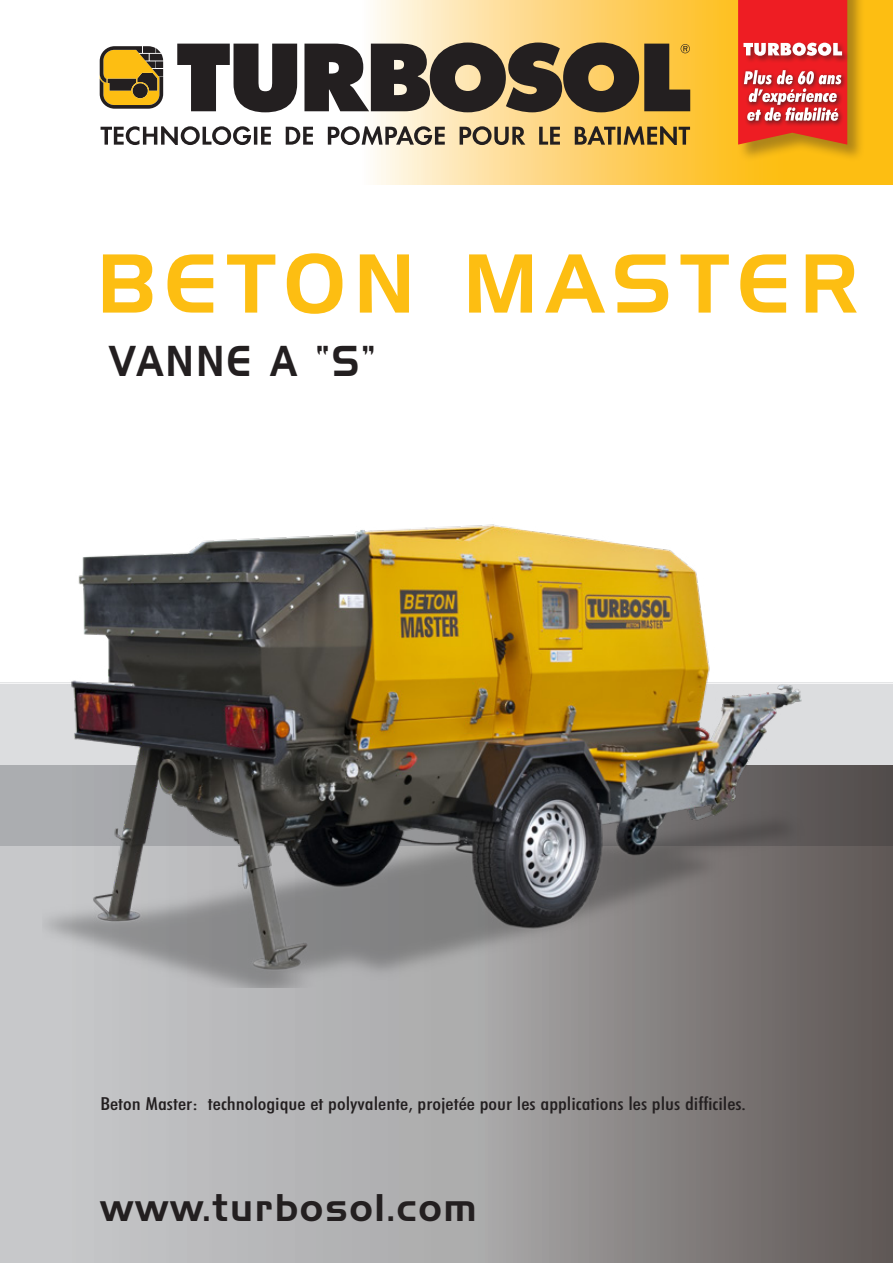
<style>
.page{position:relative;width:893px;height:1263px;background:#fff}
.page>*{position:absolute;margin:0;border:0;box-sizing:border-box;transform-origin:0 0}
.t1{font:81px "Handel Gothic BT";letter-spacing:.12em;color:#fdbe12;scale:.96 1}
.t2{font:42px "Handel Gothic BT";letter-spacing:.08em;color:#231f20;scale:.85 1}
.t3{font:37.5px "Handel Gothic BT";letter-spacing:.06em;color:#231f20}
.t4{font:500 condensed 18px "Futura BT";color:#231f20;scale:1.25 1}
</style>
<div class="page">
<div style="left:0;top:683px;width:893px;height:163px;background:#dcdddf"></div>
<svg style="left:0;top:765px;width:893px;height:498px;background:#a09f9f"></svg>
<hr style="left:0;top:683px;width:893px;height:1px;background:#fff">
<img style="left:43px;top:524px;width:847px;height:463px">
<hr style="left:892px;top:1089px;width:1px;height:174px;background:#d1d2d4">
<svg style="left:375px;top:0;width:518px;height:185px;background:#fdd267"></svg>
<div style="left:738px;top:0;width:128px;height:162px;background:#231f20;opacity:.36"></div>
<svg style="left:97px;top:44px;width:69px;height:67px"></svg>
<svg style="left:100px;top:46px;width:63px;height:63px;background:#9f7f2c"></svg>
<svg style="left:177px;top:44px;width:120px;height:68px"></svg>
<svg style="left:304px;top:43px;width:386px;height:69px;background:#5f5441"></svg>
<div style="left:831px;top:41px;width:19px;height:22px;background:#231f20;opacity:.49"></div>
<svg style="left:738px;top:0;width:109px;height:145px;background:#e24746"></svg>
<svg style="left:101px;top:126px;width:589px;height:19px"></svg>
<p class="t1" style="left:97px;top:235px;width:794px">BETON MASTER</p>
<p class="t2" style="left:110px;top:335px;width:313px">VANNE A “S”</p>
<p class="t4" style="left:100px;top:1092px;width:518px">Beton Master: technologique et polyvalente, projetée pour les applications les plus difficiles.</p>
<p class="t3" style="left:100px;top:1185px;width:378px">www.turbosol.com</p>
</div>
